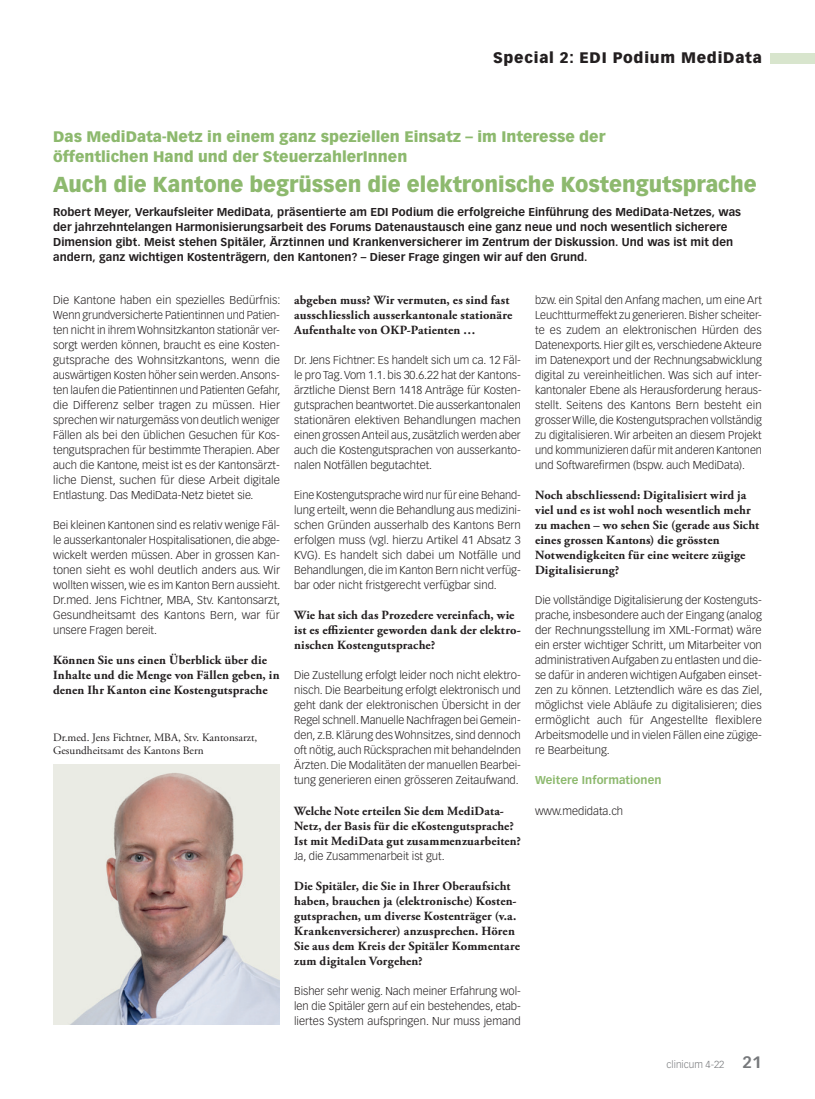
<style>
.page{position:relative;width:815px;height:1099px;background:#fff}
.page>*{position:absolute;margin:0;border:0;box-sizing:border-box;transform-origin:0 0}
.Titel_News{font:900 21.25px "Vectora LT Std";color:#8db96e}
.Obertitel_News{font:900 15px/20px "Vectora LT Std";color:#8db96e}
.t1{font:900 15px "Vectora LT Std";letter-spacing:.05em;color:#231f20}
.Interviewfragen_ohne{font:700 12.5px/15px "Adobe Garamond Pro";letter-spacing:.01em;color:#231f20}
.Lauftext{font:300 11.25px/15px "Vectora LT Std";color:#231f20;text-align:justify}
.Lead_News{font:700 11.25px/15px "Vectora LT Std";letter-spacing:.005em;color:#231f20}
.Legende{font:11.25px/13.5px "Adobe Garamond Pro";color:#231f20}
.ZT_Special{font:700 11.25px "Vectora LT Std";letter-spacing:.005em;color:#8db96e}
.t2{font:300 10px "Vectora LT Std";color:#76787b}
.s1{font-weight:700;font-size:16.25px}
</style>
<div class="page">
<div style="left:770px;top:53px;width:45px;height:10px;background:#d8e5cd"></div>
<img style="left:53px;top:764px;width:227px;height:260px">
<h2 class="t1" style="left:493px;top:49px;width:270px">Special 2: EDI Podium MediData</h2>
<p class="Obertitel_News" style="left:53px;top:127px;width:554px">Das MediData-Netz in einem ganz speziellen Einsatz – im Interesse der öffentlichen Hand und der SteuerzahlerInnen</p>
<p class="Titel_News" style="left:53px;top:171px;width:705px">Auch die Kantone begrüssen die elektronische Kostengutsprache</p>
<p class="Lead_News" style="left:53px;top:204px;width:689px">Robert Meyer, Verkaufsleiter MediData, präsentierte am EDI Podium die erfolgreiche Einführung des MediData-Netzes, was der jahrzehntelangen Harmonisierungsarbeit des Forums Datenaustausch eine ganz neue und noch wesentlich sicherere Dimension gibt. Meist stehen Spitäler, Ärztinnen und Krankenversicherer im Zentrum der Diskussion. Und was ist mit den andern, ganz wichtigen Kostenträgern, den Kantonen? – Dieser Frage gingen wir auf den Grund.</p>
<p class="Lauftext" style="left:53px;top:293px;width:229px">Die Kantone haben ein spezielles Bedürfnis:<br>Wenn grundversicherte Patientinnen und Patien&shy;ten nicht in ihrem Wohnsitzkanton stationär ver&shy;sorgt werden können, braucht es eine Kosten&shy;gutsprache des Wohnsitzkantons, wenn die auswärtigen Kosten höher sein werden. Ansons&shy;ten laufen die Patientinnen und Patienten Gefahr, die Differenz selber tragen zu müssen. Hier sprechen wir naturgemäss von deutlich weniger Fällen als bei den üblichen Gesuchen für Kos&shy;tengutsprachen für bestimmte Therapien. Aber auch die Kantone, meist ist es der Kantonsärzt&shy;liche Dienst, suchen für diese Arbeit digitale Entlastung. Das MediData-Netz bietet sie.</p>
<p class="Lauftext" style="left:53px;top:518px;width:229px">Bei kleinen Kantonen sind es relativ wenige Fäl&shy;le ausserkantonaler Hospitalisationen, die abge&shy;wickelt werden müssen. Aber in grossen Kan&shy;tonen sieht es wohl deutlich anders aus. Wir wollten wissen, wie es im Kanton Bern aussieht.<br>Dr.med. Jens Fichtner, MBA, Stv. Kantonsarzt, Gesundheitsamt des Kantons Bern, war für unsere Fragen bereit.</p>
<p class="Interviewfragen_ohne" style="left:53px;top:653px;width:228px">Können Sie uns einen Überblick über die<br>Inhalte und die Menge von Fällen geben, in denen Ihr Kanton eine Kostengutsprache</p>
<p class="Interviewfragen_ohne" style="left:294px;top:293px;width:220px">abgeben muss? Wir vermuten, es sind fast ausschliesslich ausserkantonale stationäre<br>Aufenthalte von OKP-Patienten …</p>
<p class="Lauftext" style="left:294px;top:353px;width:228px">Dr. Jens Fichtner: Es handelt sich um ca. 12 Fäl&shy;le pro Tag. Vom 1.1. bis 30.6.22 hat der Kantons&shy;ärztliche Dienst Bern 1418 Anträge für Kosten&shy;gutsprachen beantwortet. Die ausserkantonalen stationären elektiven Behandlungen machen einen grossen Anteil aus, zusätzlich werden aber auch die Kostengutsprachen von ausserkanto&shy;nalen Notfällen begutachtet.</p>
<p class="Lauftext" style="left:294px;top:488px;width:228px">Eine Kostengutsprache wird nur für eine Behand&shy;lung erteilt, wenn die Behandlung aus medizini&shy;schen Gründen ausserhalb des Kantons Bern erfolgen muss (vgl. hierzu Artikel 41 Absatz 3<br>KVG). Es handelt sich dabei um Notfälle und Behandlungen, die im Kanton Bern nicht verfüg&shy;bar oder nicht fristgerecht verfügbar sind.</p>
<p class="Interviewfragen_ohne" style="left:294px;top:608px;width:228px">Wie hat sich das Prozedere vereinfach, wie ist es effizienter geworden dank der elektro&shy;nischen Kostengutsprache?</p>
<p class="Lauftext" style="left:294px;top:668px;width:228px">Die Zustellung erfolgt leider noch nicht elektro&shy;nisch. Die Bearbeitung erfolgt elektronisch und geht dank der elektronischen Übersicht in der Regel schnell. Manuelle Nachfragen bei Gemein&shy;den, z.B. Klärung des Wohnsitzes, sind dennoch oft nötig, auch Rücksprachen mit behandelnden Ärzten. Die Modalitäten der manuellen Bearbei&shy;tung generieren einen grösseren Zeitaufwand.</p>
<p class="Interviewfragen_ohne" style="left:294px;top:803px;width:228px">Welche Note erteilen Sie dem MediData-<br>Netz, der Basis für die eKostengutsprache?<br>Ist mit MediData gut zusammenzuarbeiten?</p>
<p class="Lauftext" style="left:294px;top:848px;width:152px">Ja, die Zusammenarbeit ist gut.</p>
<p class="Interviewfragen_ohne" style="left:294px;top:878px;width:228px">Die Spitäler, die Sie in Ihrer Oberaufsicht haben, brauchen ja (elektronische) Kosten&shy;gutsprachen, um diverse Kostenträger (v.a.<br>Krankenversicherer) anzusprechen. Hören Sie aus dem Kreis der Spitäler Kommentare zum digitalen Vorgehen?</p>
<p class="Lauftext" style="left:294px;top:983px;width:228px">Bisher sehr wenig. Nach meiner Erfahrung wol&shy;len die Spitäler gern auf ein bestehendes, etab&shy;liertes System aufspringen. Nur muss jemand</p>
<p class="Lauftext" style="left:535px;top:293px;width:228px">bzw. ein Spital den Anfang machen, um eine Art Leuchtturmeffekt zu generieren. Bisher scheiter&shy;te es zudem an elektronischen Hürden des Datenexports. Hier gilt es, verschiedene Akteure im Datenexport und der Rechnungsabwicklung digital zu vereinheitlichen. Was sich auf inter&shy;kantonaler Ebene als Herausforderung heraus&shy;stellt. Seitens des Kantons Bern besteht ein grosser Wille, die Kostengutsprachen vollständig zu digitalisieren. Wir arbeiten an diesem Projekt und kommunizieren dafür mit anderen Kantonen und Softwarefirmen (bspw. auch MediData).</p>
<p class="Interviewfragen_ohne" style="left:535px;top:488px;width:226px">Noch abschliessend: Digitalisiert wird ja viel und es ist wohl noch wesentlich mehr zu machen – wo sehen Sie (gerade aus Sicht eines grossen Kantons) die grössten Notwendigkeiten für eine weitere zügige Digitalisierung?</p>
<p class="Lauftext" style="left:535px;top:593px;width:229px">Die vollständige Digitalisierung der Kostenguts&shy;prache, insbesondere auch der Eingang (analog der Rechnungsstellung im XML-Format) wäre ein erster wichtiger Schritt, um Mitarbeiter von administrativen Aufgaben zu entlasten und die&shy;se dafür in anderen wichtigen Aufgaben einset&shy;zen zu können. Letztendlich wäre es das Ziel, möglichst viele Abläufe zu digitalisieren; dies ermöglicht auch für Angestellte flexiblere Arbeitsmodelle und in vielen Fällen eine zügige&shy;re Bearbeitung.</p>
<p class="ZT_Special" style="left:535px;top:773px;width:128px">Weitere Informationen</p>
<p class="Lauftext" style="left:535px;top:803px;width:90px">www.medidata.ch</p>
<p class="Legende" style="left:53px;top:731px;width:206px">Dr.med. Jens Fichtner, MBA, Stv. Kantonsarzt,<br>Gesundheitsamt des Kantons Bern</p>
<p class="t2" style="left:667px;top:1058px;width:97px">clinicum 4-22 <span class="s1">21</span></p>
</div>
